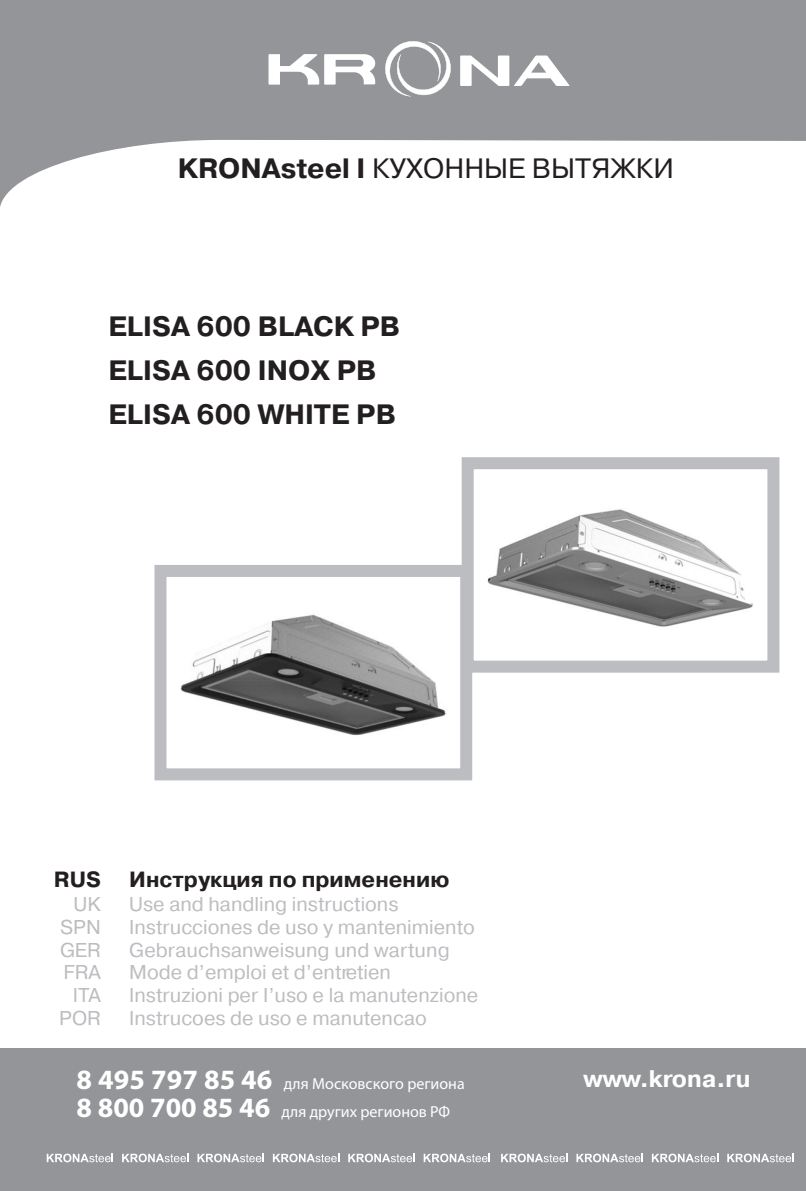
<style>
.page{position:relative;width:806px;height:1191px;background:#fff}
.page>*{position:absolute;margin:0;border:0;box-sizing:border-box;transform-origin:0 0}
.t1{font:700 28px/44px "Pragmatica C";color:#231f20}
.t2{font:28px "Pragmatica C";color:#231f20}
.t3{font:700 24px "Pragmatica C";color:#fff}
.t4{font:700 22px "Pragmatica C";color:#231f20}
.t5{font:20px "Pragmatica C";color:#bcbdc0}
.t6{font:16px "Myriad Pro";color:#fff}
.s1{font-weight:700}
.s2{font-weight:700;font-size:28px}
</style>
<div class="page">
<svg style="left:0;top:0;width:805px;height:207px;fill:#939598"></svg>
<div style="left:0;top:1049px;width:805px;height:142px;background:#939598"></div>
<svg style="left:47px;top:1154px;width:66px;height:8px"></svg>
<svg style="left:122px;top:1154px;width:66px;height:8px"></svg>
<svg style="left:197px;top:1154px;width:66px;height:8px"></svg>
<svg style="left:273px;top:1154px;width:66px;height:8px"></svg>
<svg style="left:348px;top:1154px;width:66px;height:8px"></svg>
<svg style="left:423px;top:1154px;width:66px;height:8px"></svg>
<svg style="left:501px;top:1154px;width:66px;height:8px"></svg>
<svg style="left:576px;top:1154px;width:66px;height:8px"></svg>
<svg style="left:651px;top:1154px;width:65px;height:8px"></svg>
<svg style="left:727px;top:1154px;width:66px;height:8px"></svg>
<svg style="left:460px;top:56px;width:109px;height:30px"></svg>
<svg style="left:268px;top:54px;width:107px;height:31px"></svg>
<svg style="left:381px;top:37px;width:73px;height:61px"></svg>
<img style="left:487px;top:509px;width:266px;height:118px">
<div style="left:461px;top:457px;width:318px;height:216px;border:12px solid #bcbdc0"></div>
<img style="left:180px;top:614px;width:266px;height:122px">
<div style="left:154px;top:565px;width:318px;height:215px;border:12px solid #bcbdc0"></div>
<h1 class="t2" style="left:178px;top:156px;width:497px"><span class="s1">KRONAsteel I</span> КУХОННЫЕ ВЫТЯЖКИ</h1>
<h1 class="t1" style="left:108px;top:307px;width:293px">ELISA 600 BLACK PB<br>ELISA 600 INOX PB<br>ELISA 600 WHITE PB</h1>
<p class="t4" style="left:54px;top:869px;width:48px">RUS</p>
<p class="t4" style="left:129px;top:869px;width:321px">Инструкция по применению</p>
<p class="t5" style="left:74px;top:896px;width:29px">UK</p>
<p class="t5" style="left:129px;top:896px;width:271px">Use and handling instructions</p>
<p class="t5" style="left:60px;top:918px;width:42px">SPN</p>
<p class="t5" style="left:129px;top:918px;width:347px">Instrucciones de uso у mantenimiento</p>
<p class="t5" style="left:60px;top:941px;width:42px">GER</p>
<p class="t5" style="left:129px;top:941px;width:322px">Gebrauchsanweisung und wartung</p>
<p class="t5" style="left:63px;top:964px;width:39px">FRA</p>
<p class="t5" style="left:129px;top:964px;width:263px">Mode d’emploi et d’entretien</p>
<p class="t5" style="left:73px;top:986px;width:30px">ITA</p>
<p class="t5" style="left:129px;top:986px;width:350px">Instruzioni per I’uso e la manutenzione</p>
<p class="t5" style="left:59px;top:1009px;width:43px">POR</p>
<p class="t5" style="left:129px;top:1009px;width:299px">Instrucoes de uso e manutencao</p>
<p class="t6" style="left:77px;top:1077px;width:389px"><span class="s2">8 495 797 85 46</span> для Московского региона</p>
<p class="t3" style="left:583px;top:1068px;width:168px">www.krona.ru</p>
<p class="t6" style="left:77px;top:1105px;width:375px"><span class="s2">8 800 700 85 46</span> для других регионов РФ</p>
</div>
